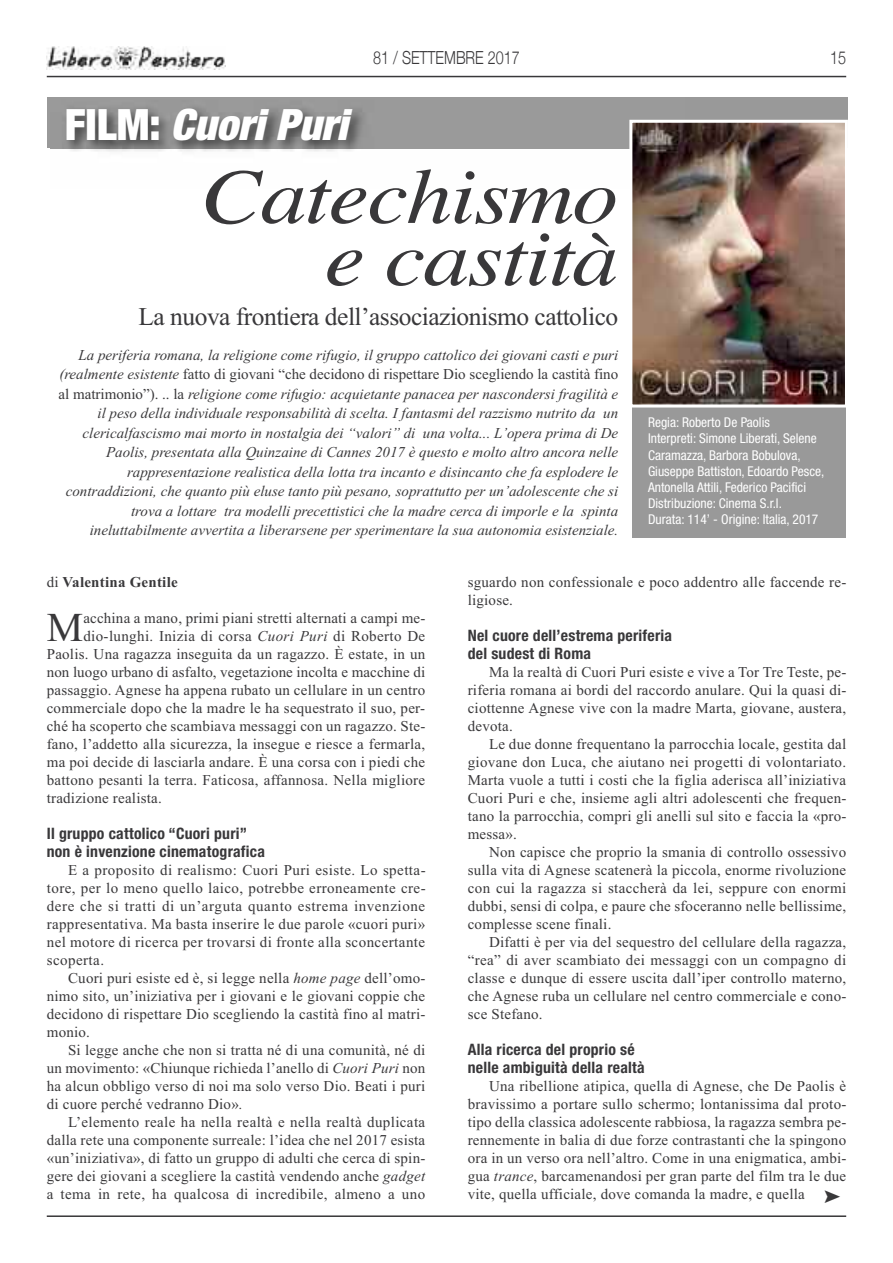
<style>
.page{position:relative;width:893px;height:1263px;background:#fff}
.page>*{position:absolute;margin:0;border:0;box-sizing:border-box;transform-origin:0 0}
.t1{font:italic 78.75px/62.1px "Times";letter-spacing:-.02em;color:#39383a;text-align:right;scale:1.17 1}
.t2{font:italic 900 condensed 43.2px "Helvetica Neue";color:#fff}
.t3{font:40.95px "Times New Roman";color:#39383a}
.t4{font:25.5px "Times New Roman";letter-spacing:-.02em;color:#39383a}
.t5{font:300 18px "Helvetica Neue";color:#39383a;scale:.8 1}
.t6{font:italic 700 18px "Meiryo";color:#39383a}
.t7{font:700 condensed 15.75px/18px "Helvetica Neue";letter-spacing:.015em;color:#39383a}
.t8{font:15px/18px "Times New Roman";letter-spacing:.015em;color:#39383a;text-align:justify}
.t9{font:italic 15px/19.5px "Times New Roman";color:#39383a;text-align:right}
.t10{font:700 15px "Times New Roman";letter-spacing:.015em;color:#39383a}
.t11{font:condensed 13.5px/16px "Helvetica Neue";color:#fff}
.s1{font-style:normal}
.s2{font-weight:400}
.s3{font-style:italic}
</style>
<div class="page">
<hr style="left:47px;top:76px;width:799px;height:1px;background:#39383a">
<hr style="left:47px;top:1215px;width:799px;height:2px;background:#39383a">
<img style="left:47px;top:46px;width:179px;height:23px">
<div style="left:47px;top:98px;width:800px;height:50px;background:#999"></div>
<img style="left:50px;top:97px;width:635px;height:55px">
<div style="left:632px;top:407px;width:214px;height:131px;background:#999"></div>
<img style="left:633px;top:124px;width:211px;height:279px">
<div style="left:629px;top:120px;width:219px;height:287px;border:3px solid #fff"></div>
<p class="t5" style="left:373px;top:47px;width:185px">81 / SETTEMBRE 2017</p>
<p class="t5" style="left:830px;top:47px;width:22px">15</p>
<h2 class="t2" style="left:65px;top:89px;width:299px"><span class="s1">F I L M :</span> Cuori Puri</h2>
<h1 class="t1" style="left:201px;top:165px;width:358px">Catechismo e castità</h1>
<h3 class="t4" style="left:139px;top:301px;width:481px">La nuova frontiera dell’associazionismo cattolico</h3>
<p class="t9" style="left:58px;top:345px;width:561px">La periferia romana, la religione come rifugio, il gruppo cattolico dei giovani casti e puri (realmente esistente <span class="s1">fatto di giovani “che decidono di rispettare Dio scegliendo la castità fino al matrimonio”). .. la</span> religione come rifugio: acquietante panacea per nascondersi fragilità e il peso della individuale responsabilità di scelta. I fantasmi del razzismo nutrito da un clericalfascismo mai morto in nostalgia dei “valori” di una volta... L’opera prima di De Paolis, presentata alla Quinzaine di Cannes 2017 è questo e molto altro ancora nelle rappresentazione realistica della lotta tra incanto e disincanto che fa esplodere le contraddizioni, che quanto più eluse tanto più pesano, soprattutto per un’adolescente che si trova a lottare tra modelli precettistici che la madre cerca di imporle e la spinta ineluttabilmente avvertita a liberarsene per sperimentare la sua autonomia esistenziale.</p>
<p class="t11" style="left:648px;top:416px;width:178px">Regia: Roberto De Paolis<br>Interpreti: Simone Liberati, Selene Caramazza, Barbora Bobulova, Giuseppe Battiston, Edoardo Pesce, Antonella Attili, Federico Pacifici Distribuzione: Cinema S.r.l.<br>Durata: 114’ - Origine: Italia, 2017</p>
<p class="t10" style="left:47px;top:573px;width:132px"><span class="s2">di</span> Valentina Gentile</p>
<h3 class="t3" style="left:47px;top:603px;width:38px">M</h3>
<p class="t8" style="left:83px;top:609px;width:344px">acchina a mano, primi piani stretti alternati a campi me-</p>
<p class="t8" style="left:83px;top:627px;width:343px">dio-lunghi. Inizia di corsa <span class="s3">Cuori Puri</span> di Roberto De</p>
<p class="t8" style="left:47px;top:645px;width:380px">Paolis. Una ragazza inseguita da un ragazzo. È estate, in un</p>
<p class="t8" style="left:47px;top:663px;width:380px">non luogo urbano di asfalto, vegetazione incolta e macchine di</p>
<p class="t8" style="left:47px;top:681px;width:380px">passaggio. Agnese ha appena rubato un cellulare in un centro</p>
<p class="t8" style="left:47px;top:699px;width:380px">commerciale dopo che la madre le ha sequestrato il suo, per-</p>
<p class="t8" style="left:47px;top:717px;width:380px">ché ha scoperto che scambiava messaggi con un ragazzo. Ste-</p>
<p class="t8" style="left:47px;top:735px;width:380px">fano, l’addetto alla sicurezza, la insegue e riesce a fermarla,</p>
<p class="t8" style="left:47px;top:753px;width:380px">ma poi decide di lasciarla andare. È una corsa con i piedi che</p>
<p class="t8" style="left:47px;top:771px;width:380px">battono pesanti la terra. Faticosa, affannosa. Nella migliore</p>
<p class="t8" style="left:47px;top:789px;width:117px">tradizione realista.</p>
<p class="t7" style="left:47px;top:826px;width:220px">Il gruppo cattolico “Cuori puri” non è invenzione cinematografica</p>
<p class="t8" style="left:47px;top:861px;width:380px;text-indent:21px">E a proposito di realismo: Cuori Puri esiste. Lo spetta&shy;tore, per lo meno quello laico, potrebbe erroneamente cre&shy;dere che si tratti di un’arguta quanto estrema invenzione rappresentativa. Ma basta inserire le due parole «cuori puri» nel motore di ricerca per trovarsi di fronte alla sconcertante scoperta.</p>
<p class="t8" style="left:47px;top:969px;width:380px;text-indent:21px">Cuori puri esiste ed è, si legge nella <span class="s3">home page</span> dell’omo&shy;nimo sito, un’iniziativa per i giovani e le giovani coppie che decidono di rispettare Dio scegliendo la castità fino al matri&shy;monio.</p>
<p class="t8" style="left:47px;top:1041px;width:380px;text-indent:21px">Si legge anche che non si tratta né di una comunità, né di un movimento: «Chiunque richieda l’anello di <span class="s3">Cuori Puri</span> non ha alcun obbligo verso di noi ma solo verso Dio. Beati i puri di cuore perché vedranno Dio»<span class="s3">.</span></p>
<p class="t8" style="left:47px;top:1113px;width:380px;text-indent:21px">L’elemento reale ha nella realtà e nella realtà duplicata dalla rete una componente surreale: l’idea che nel 2017 esista «un’iniziativa», di fatto un gruppo di adulti che cerca di spin&shy;gere dei giovani a scegliere la castità vendendo anche <span class="s3">gadget </span>a tema in rete, ha qualcosa di incredibile, almeno a uno</p>
<p class="t8" style="left:468px;top:573px;width:380px">sguardo non confessionale e poco addentro alle faccende re&shy;ligiose.</p>
<p class="t7" style="left:468px;top:628px;width:206px">Nel cuore dell’estrema periferia del sudest di Roma</p>
<p class="t8" style="left:468px;top:663px;width:380px;text-indent:21px">Ma la realtà di Cuori Puri esiste e vive a Tor Tre Teste, pe&shy;riferia romana ai bordi del raccordo anulare. Qui la quasi di&shy;ciottenne Agnese vive con la madre Marta, giovane, austera, devota.</p>
<p class="t8" style="left:468px;top:735px;width:380px;text-indent:21px">Le due donne frequentano la parrocchia locale, gestita dal giovane don Luca, che aiutano nei progetti di volontariato.<br>Marta vuole a tutti i costi che la figlia aderisca all’iniziativa Cuori Puri e che, insieme agli altri adolescenti che frequen&shy;tano la parrocchia, compri gli anelli sul sito e faccia la «pro&shy;messa».</p>
<p class="t8" style="left:468px;top:843px;width:380px;text-indent:21px">Non capisce che proprio la smania di controllo ossessivo sulla vita di Agnese scatenerà la piccola, enorme rivoluzione con cui la ragazza si staccherà da lei, seppure con enormi dubbi, sensi di colpa, e paure che sfoceranno nelle bellissime, complesse scene finali.</p>
<p class="t8" style="left:468px;top:933px;width:380px;text-indent:21px">Difatti è per via del sequestro del cellulare della ragazza, “rea” di aver scambiato dei messaggi con un compagno di classe e dunque di essere uscita dall’iper controllo materno, che Agnese ruba un cellulare nel centro commerciale e cono&shy;sce Stefano.</p>
<p class="t7" style="left:468px;top:1042px;width:178px">Alla ricerca del proprio sé nelle ambiguità della realtà</p>
<p class="t8" style="left:468px;top:1077px;width:380px;text-indent:21px">Una ribellione atipica, quella di Agnese, che De Paolis è bravissimo a portare sullo schermo; lontanissima dal proto&shy;tipo della classica adolescente rabbiosa, la ragazza sembra pe&shy;rennemente in balia di due forze contrastanti che la spingono ora in un verso ora nell’altro. Come in una enigmatica, ambi&shy;gua <span class="s3">trance</span>, barcamenandosi per gran parte del film tra le due vite, quella ufficiale, dove comanda la madre, e quella</p>
<p class="t6" style="left:823px;top:1184px;width:19px">➤</p>
</div>
